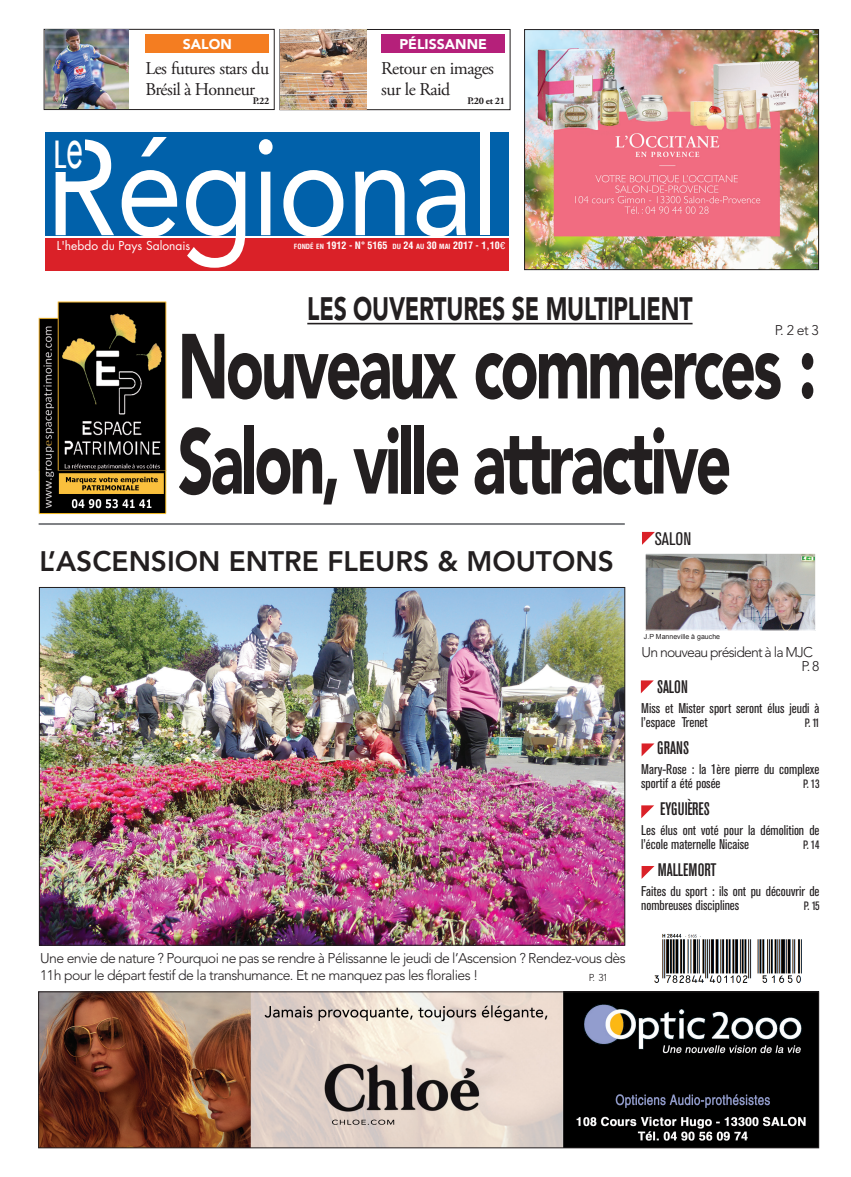
<style>
.page{position:relative;width:851px;height:1177px;background:#fff}
.page>*{position:absolute;margin:0;border:0;box-sizing:border-box;transform-origin:0 0}
.t1{font:135.6px "Avenir";letter-spacing:-.02em;color:#fff;scale:.88 1}
.t2{font:900 91.2px/95px "Avenir";letter-spacing:-.05em;color:#231f20;scale:.69 1}
.t3{font:36.4px "Futura";color:#fff}
.t4{font:900 32.2px "Avenir";letter-spacing:-.01em;color:#231f20;scale:.71 1}
.t5{font:800 28px "Avenir";color:#231f20}
.t6{font:18px/21.6px "Adobe Garamond Pro";letter-spacing:-.03em;color:#231f20}
.t7{font:500 condensed 18px "Akzidenz Grotesk BE";letter-spacing:-.005em;color:#231f20}
.t8{font:condensed 18px "Akzidenz Grotesk BE";letter-spacing:-.005em;color:#231f20}
.t9{font:condensed 14px/14px "Akzidenz Grotesk BE";color:#231f20}
.t10{font:300 14px/17px "Avenir";letter-spacing:-.04em;color:#231f20}
.t11{font:300 14px/14px "Avenir";letter-spacing:-.06em;color:#231f20}
.t12{font:900 14px "Avenir";color:#fff}
.t13{font:12px "Futura";color:#fff}
.t14{font:condensed 12px "Akzidenz Grotesk BE";letter-spacing:-.06em;color:#231f20}
.t15{font:700 condensed 10px "Helvetica";color:#fff}
.t16{font:700 10px "Adobe Garamond Pro";letter-spacing:-.025em;color:#231f20}
.t17{font:300 10px "Avenir";color:#231f20}
.t18{font:7px "Arial";color:#231f20}
.s1{font-size:57.1px}
.s2{font-size:7px}
.s3{font-style:inherit}
.s4{font-family:"Euro Font";font-weight:400;font-stretch:normal}
</style>
<div class="page">
<img style="left:526px;top:31px;width:290px;height:237px">
<div style="left:524px;top:29px;width:294px;height:241px;border:1px solid #231f20"></div>
<img style="left:40px;top:993px;width:777px;height:153px">
<div style="left:38px;top:991px;width:781px;height:157px;border:1px solid #231f20"></div>
<img style="left:41px;top:589px;width:582px;height:354px">
<div style="left:44px;top:29px;width:231px;height:81px;border:1px solid #231f20"></div>
<div style="left:145px;top:34px;width:124px;height:19px;background:#f47d21"></div>
<div style="left:279px;top:29px;width:231px;height:81px;border:1px solid #231f20"></div>
<img style="left:280px;top:30px;width:86px;height:79px">
<div style="left:381px;top:34px;width:124px;height:19px;background:#b5207a"></div>
<hr style="left:307px;top:323px;width:385px;height:1px;background:#231f20">
<img style="left:39px;top:301px;width:127px;height:213px">
<hr style="left:39px;top:523px;width:585px;height:2px;background:#808285">
<img style="left:654px;top:933px;width:148px;height:50px">
<div style="left:45px;top:144px;width:463px;height:126px;background:#da2128"></div>
<div style="left:45px;top:132px;width:463px;height:104px;background:#0161aa"></div>
<hr style="left:36px;top:236px;width:477px;height:1px;background:#fff">
<svg style="left:642px;top:532px;width:12px;height:13px"></svg>
<svg style="left:641px;top:743px;width:13px;height:13px"></svg>
<svg style="left:641px;top:805px;width:13px;height:13px"></svg>
<svg style="left:641px;top:866px;width:13px;height:12px"></svg>
<svg style="left:640px;top:680px;width:13px;height:13px"></svg>
<img style="left:45px;top:29px;width:84px;height:80px">
<img style="left:647px;top:555px;width:166px;height:73px">
<div style="left:645px;top:553px;width:170px;height:77px;border:1px solid #fff"></div>
<p class="t12" style="left:183px;top:35px;width:50px">SALON</p>
<p class="t6" style="left:145px;top:58px;width:125px">Les futures stars du<br>Brésil à Honneur</p>
<p class="t16" style="left:253px;top:95px;width:18px">P.22</p>
<p class="t12" style="left:399px;top:36px;width:89px">PÉLISSANNE</p>
<p class="t6" style="left:381px;top:58px;width:114px">Retour en images sur le Raid</p>
<p class="t16" style="left:467px;top:95px;width:39px">P.20 et 21</p>
<h1 class="t1" style="left:45px;top:109px;width:518px">Régional</h1>
<h3 class="t3" style="left:53px;top:129px;width:32px">L<span class="s1">e</span></h3>
<p class="t13" style="left:57px;top:237px;width:135px">L'hebdo du Pays Salonais</p>
<p class="t15" style="left:294px;top:239px;width:213px"><span class="s2">FONDÉ EN</span> 1912 - N° 5165 <span class="s2">DU</span> 24 <span class="s2">AU</span> 30 <span class="s2">MAI</span> 2017 - <span class="s3">1,10</span><span class="s4">e</span></p>
<h3 class="t4" style="left:307px;top:290px;width:544px">LES OUVERTURES SE MULTIPLIENT</h3>
<p class="t10" style="left:774px;top:321px;width:46px">P. 2 et 3</p>
<h2 class="t2" style="left:178px;top:318px;width:927px">Nouveaux commerces :<br>Salon, ville attractive</h2>
<h3 class="t5" style="left:39px;top:544px;width:575px">L’ASCENSION ENTRE FLEURS &amp; MOUTONS</h3>
<p class="t8" style="left:654px;top:528px;width:38px">SALON</p>
<p class="t10" style="left:40px;top:949px;width:587px">Une envie de nature ? Pourquoi ne pas se rendre à Pélissanne le jeudi de l’Ascension ? Rendez-vous dès<br>11h pour le départ festif de la transhumance. Et ne manquez pas les floralies !</p>
<p class="t17" style="left:588px;top:971px;width:21px">P. 31</p>
<p class="t18" style="left:644px;top:632px;width:78px">J.P Manneville à gauche</p>
<p class="t11" style="left:801px;top:645px;width:19px;text-indent:-160px">Un nouveau président à la MJC<br>P. 8</p>
<p class="t7" style="left:657px;top:677px;width:32px">SALON</p>
<p class="t9" style="left:641px;top:701px;width:180px">Miss et Mister sport seront élus jeudi à l’espace Trenet</p>
<p class="t14" style="left:804px;top:716px;width:16px">P. 11</p>
<p class="t7" style="left:657px;top:738px;width:33px">GRANS</p>
<p class="t9" style="left:641px;top:762px;width:180px">Mary-Rose : la 1ère pierre du complexe sportif a été posée</p>
<p class="t14" style="left:803px;top:777px;width:18px">P. 13</p>
<p class="t7" style="left:660px;top:799px;width:51px">EYGUIÈRES</p>
<p class="t9" style="left:641px;top:823px;width:180px">Les élus ont voté pour la démolition de l’école maternelle Nicaise</p>
<p class="t14" style="left:803px;top:838px;width:18px">P. 14</p>
<p class="t7" style="left:657px;top:860px;width:60px">MALLEMORT</p>
<p class="t9" style="left:641px;top:884px;width:180px">Faites du sport : ils ont pu découvrir de nombreuses disciplines</p>
<p class="t14" style="left:803px;top:899px;width:17px">P. 15</p>
</div>
